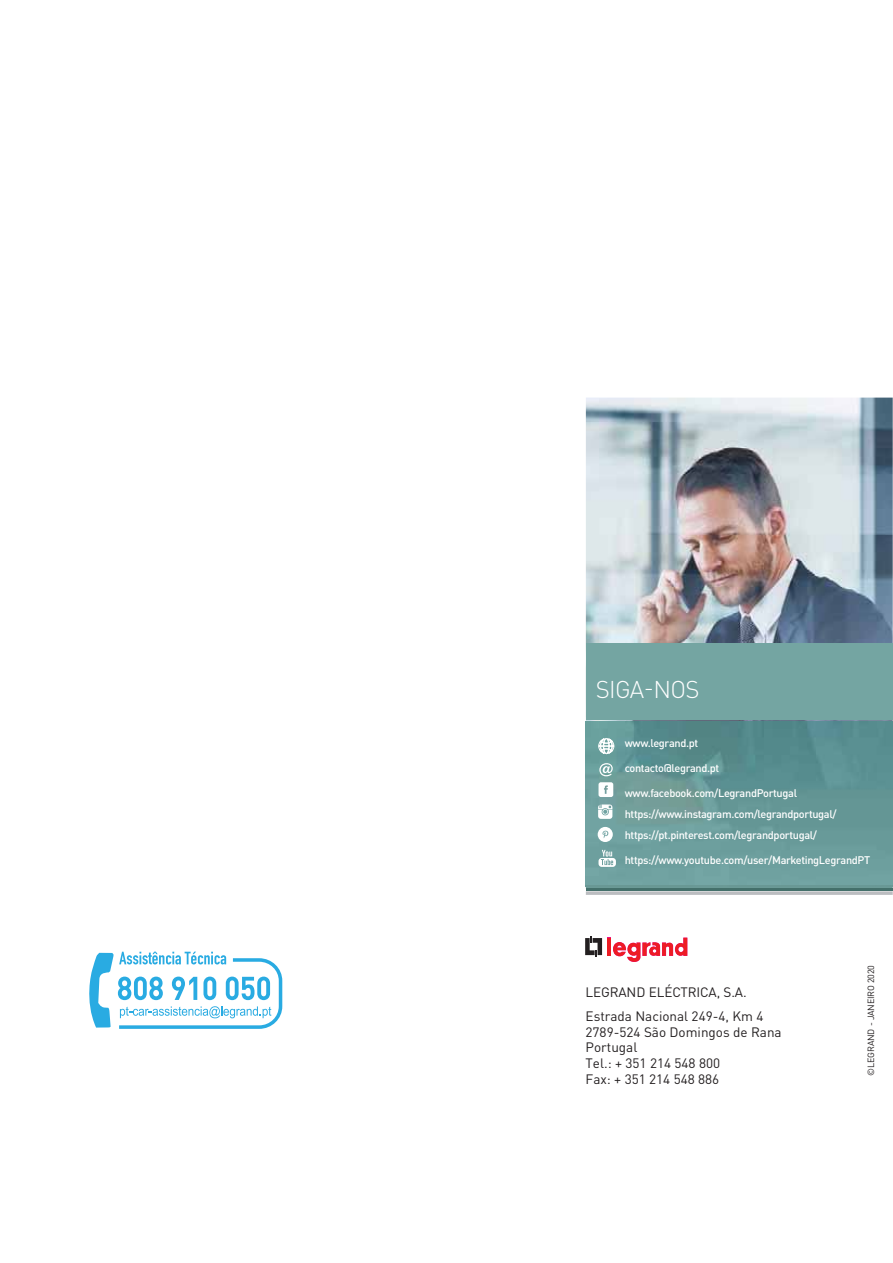
<style>
.page{position:relative;width:893px;height:1263px;background:#fff}
.page>*{position:absolute;margin:0;border:0;box-sizing:border-box;transform-origin:0 0}
.t1{font:300 24px "DIN Pro";letter-spacing:-.025em;color:#fff}
.t2{font:13.5px/15.8px "DIN";color:#231f20}
.t3{font:500 10.95px/21.1px "DIN Pro";letter-spacing:-.03em;color:#fff}
.t4{font:9px "DIN Pro";letter-spacing:-.02em;color:#231f20}
</style>
<div class="page">
<img style="left:586px;top:398px;width:307px;height:323px">
<img style="left:586px;top:721px;width:307px;height:164px">
<div style="left:586px;top:643px;width:307px;height:76px;background:#74a5a2"></div>
<svg style="left:89px;top:952px;width:194px;height:77px"></svg>
<svg style="left:585px;top:937px;width:17px;height:20px"></svg>
<hr style="left:607px;top:938px;width:4px;height:18px;background:#ed1c24">
<svg style="left:613px;top:938px;width:74px;height:24px"></svg>
<svg style="left:586px;top:885px;width:307px;height:10px;background:#91a9a9"></svg>
<hr style="left:586px;top:889px;width:307px;height:2px;background:#44706b">
<svg style="left:599px;top:763px;width:14px;height:13px"></svg>
<svg style="left:598px;top:805px;width:14px;height:14px"></svg>
<svg style="left:598px;top:827px;width:15px;height:15px"></svg>
<svg style="left:598px;top:850px;width:18px;height:17px"></svg>
<svg style="left:598px;top:782px;width:15px;height:15px"></svg>
<svg style="left:598px;top:737px;width:16px;height:18px"></svg>
<h1 class="t1" style="left:596px;top:681px;width:105px">SIGA-NOS</h1>
<p class="t3" style="left:625px;top:734px;width:75px">www.legrand.pt</p>
<p class="t3" style="left:625px;top:759px;width:96px">contacto@legrand.pt</p>
<p class="t3" style="left:625px;top:783px;width:213px">www.facebook.com/LegrandPortugal https://www.instagram.com/legrandportugal/ https://pt.pinterest.com/legrandportugal/</p>
<p class="t3" style="left:625px;top:850px;width:247px">https://www.youtube.com/user/MarketingLegrandPT</p>
<p class="t2" style="left:585px;top:981px;width:179px;line-height:24.3px">LEGRAND ELÉCTRICA, S.A.<br>Estrada Nacional 249-4, Km 4</p>
<p class="t2" style="left:585px;top:1025px;width:198px">2789-524 São Domingos de Rana<br>Portugal<br>Tel.: + 351 214 548 800<br>Fax: + 351 214 548 886</p>
<p class="t4" style="left:866px;top:1076px;width:112px;rotate:-90deg">©LEGRAND - JANEIRO 2020</p>
</div>
